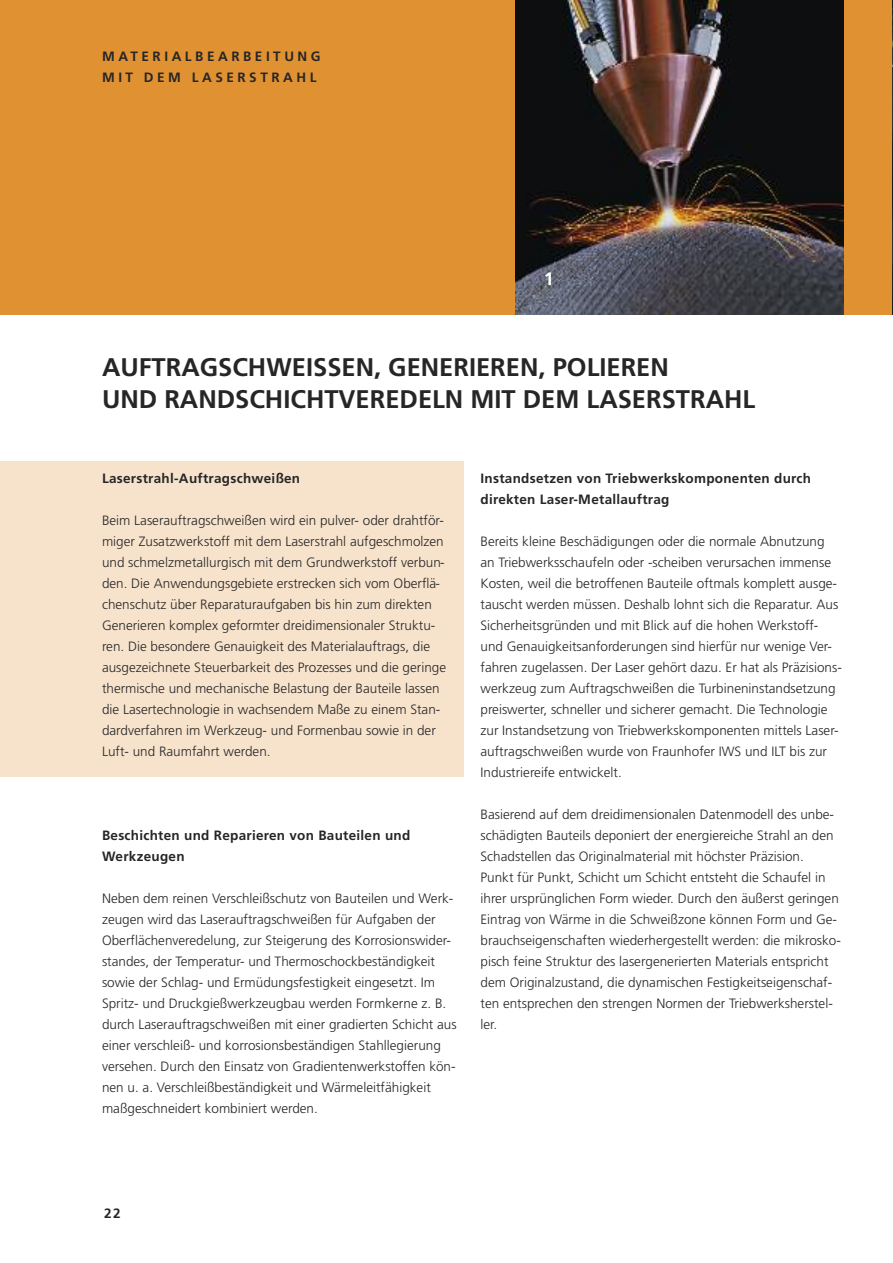
<style>
.page{position:relative;width:893px;height:1263px;background:#fff}
.page>*{position:absolute;margin:0;border:0;box-sizing:border-box;transform-origin:0 0}
.t1{font:700 25.5px/31.5px "Frutiger LT Com";color:#272627}
.t2{font:700 18px "Frutiger LT Com";color:#fff}
.t3{font:300 13.5px/21px "Frutiger LT Com";color:#272627}
.t4{font:700 13.5px/21px "Frutiger LT Com";letter-spacing:.02em;color:#272627}
.t5{font:700 13.5px/21px "Frutiger LT Com";letter-spacing:.26em;color:#272627}
</style>
<div class="page">
<div style="left:0;top:462px;width:463px;height:315px;background:#f7e3cc"></div>
<div style="left:0;top:0;width:893px;height:315px;background:#e09132"></div>
<img style="left:892px;top:0;width:1px;height:315px">
<img style="left:515px;top:0;width:329px;height:315px">
<p class="t5" style="left:102px;top:46px;width:220px">MATERIALBEARBEITUNG<br>MIT DEM LASERSTRAHL</p>
<h2 class="t2" style="left:544px;top:268px;width:12px">1</h2>
<h1 class="t1" style="left:102px;top:352px;width:655px">AUFTRAGSCHWEISSEN, GENERIEREN, POLIEREN<br>UND RANDSCHICHTVEREDELN MIT DEM LASERSTRAHL</h1>
<p class="t4" style="left:102px;top:467px;width:200px">Laserstrahl-Auftragschweißen</p>
<p class="t3" style="left:102px;top:510px;width:346px">Beim Laserauftragschweißen wird ein pulver- oder drahtför&shy;miger Zusatzwerkstoff mit dem Laserstrahl aufgeschmolzen und schmelzmetallurgisch mit dem Grundwerkstoff verbun&shy;den. Die Anwendungsgebiete erstrecken sich vom Oberflä&shy;chenschutz über Reparaturaufgaben bis hin zum direkten Generieren komplex geformter dreidimensionaler Struktu&shy;ren. Die besondere Genauigkeit des Materialauftrags, die ausgezeichnete Steuerbarkeit des Prozesses und die geringe thermische und mechanische Belastung der Bauteile lassen die Lasertechnologie in wachsendem Maße zu einem Stan&shy;dardverfahren im Werkzeug- und Formenbau sowie in der Luft- und Raumfahrt werden.</p>
<p class="t4" style="left:102px;top:824px;width:310px">Beschichten und Reparieren von Bauteilen und<br>Werkzeugen</p>
<p class="t3" style="left:102px;top:888px;width:356px">Neben dem reinen Verschleißschutz von Bauteilen und Werk&shy;zeugen wird das Laserauftragschweißen für Aufgaben der Oberflächenveredelung, zur Steigerung des Korrosionswider&shy;standes, der Temperatur- und Thermoschockbeständigkeit sowie der Schlag- und Ermüdungsfestigkeit eingesetzt. Im Spritz- und Druckgießwerkzeugbau werden Formkerne z. B. durch Laserauftragschweißen mit einer gradierten Schicht aus einer verschleiß- und korrosionsbeständigen Stahllegierung versehen. Durch den Einsatz von Gradientenwerkstoffen kön&shy;nen u. a. Verschleißbeständigkeit und Wärmeleitfähigkeit maßgeschneidert kombiniert werden.</p>
<p class="t4" style="left:480px;top:467px;width:332px">Instandsetzen von Triebwerkskomponenten durch direkten Laser-Metallauftrag</p>
<p class="t3" style="left:480px;top:531px;width:363px">Bereits kleine Beschädigungen oder die normale Abnutzung an Triebwerksschaufeln oder -scheiben verursachen immense Kosten, weil die betroffenen Bauteile oftmals komplett ausge&shy;tauscht werden müssen. Deshalb lohnt sich die Reparatur. Aus Sicherheitsgründen und mit Blick auf die hohen Werkstoff&shy;und Genauigkeitsanforderungen sind hierfür nur wenige Ver&shy;fahren zugelassen. Der Laser gehört dazu. Er hat als Präzisions&shy;werkzeug zum Auftragschweißen die Turbineninstandsetzung preiswerter, schneller und sicherer gemacht. Die Technologie zur Instandsetzung von Triebwerkskomponenten mittels Laser&shy;auftragschweißen wurde von Fraunhofer IWS und ILT bis zur Industriereife entwickelt.</p>
<p class="t3" style="left:480px;top:804px;width:362px">Basierend auf dem dreidimensionalen Datenmodell des unbe&shy;schädigten Bauteils deponiert der energiereiche Strahl an den Schadstellen das Originalmaterial mit höchster Präzision.<br>Punkt für Punkt, Schicht um Schicht entsteht die Schaufel in ihrer ursprünglichen Form wieder. Durch den äußerst geringen Eintrag von Wärme in die Schweißzone können Form und Ge&shy;brauchseigenschaften wiederhergestellt werden: die mikrosko&shy;pisch feine Struktur des lasergenerierten Materials entspricht dem Originalzustand, die dynamischen Festigkeitseigenschaf&shy;ten entsprechen den strengen Normen der Triebwerksherstel&shy;ler.</p>
<p class="t4" style="left:104px;top:1202px;width:18px">22</p>
</div>
